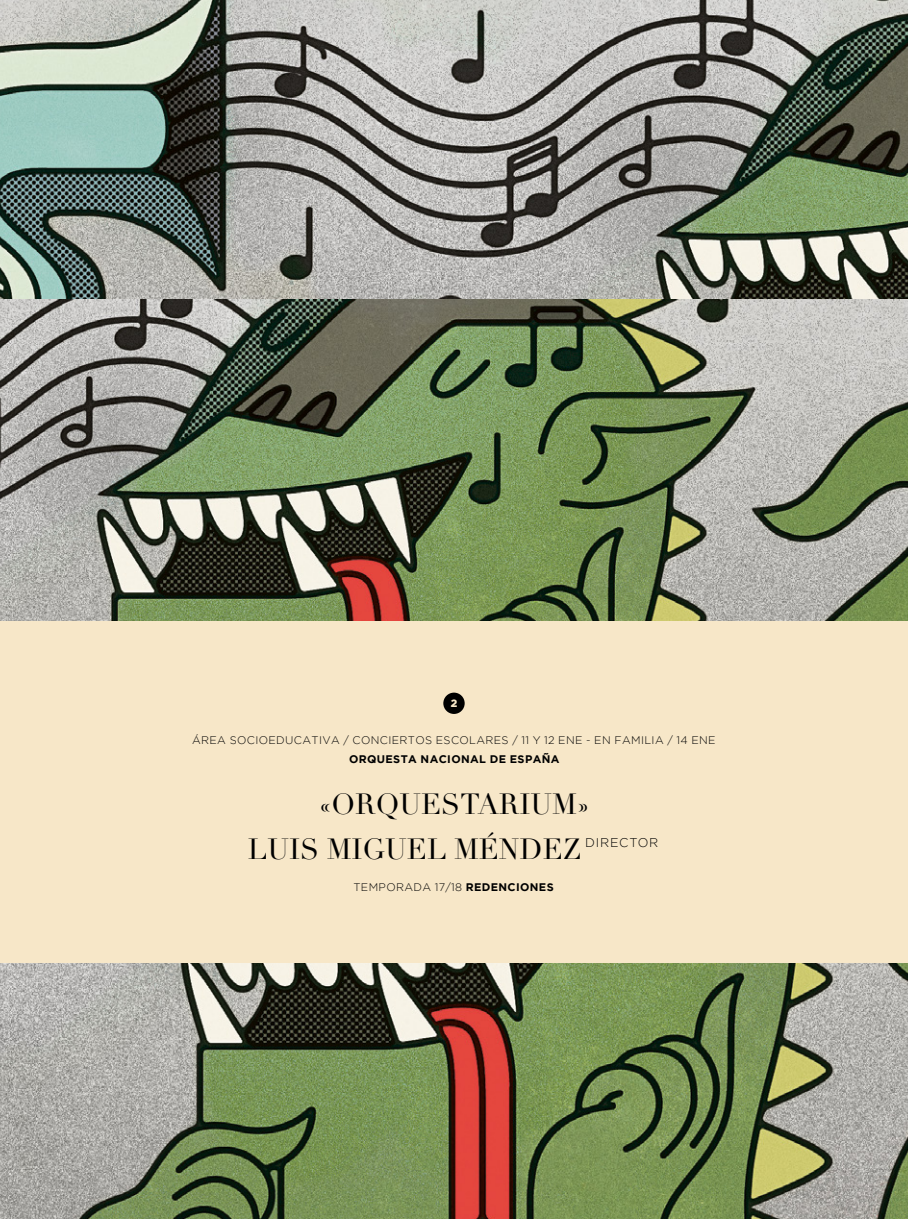
<style>
.page{position:relative;width:908px;height:1219px;background:#fff}
.page>*{position:absolute;margin:0;border:0;box-sizing:border-box;transform-origin:0 0}
.TXT{font:28.4px "Didot";color:#000}
.TXT-2{font:300 12.6px "Gotham";letter-spacing:.07em;color:#000}
.TXT-3{font:300 11px "Gotham";letter-spacing:.035em;color:#000}
.TXT-4{font:700 11px "Gotham";letter-spacing:.035em;color:#000}
.t1{font:900 10.4px "Gotham";color:#f7e7c8}
.s1{font-weight:700}
</style>
<div class="page">
<img style="left:0;top:0;width:907px;height:621px">
<img style="left:0;top:964px;width:907px;height:255px">
<div style="left:0;top:621px;width:907px;height:341px;background:#f7e7c8"></div>
<div style="left:443px;top:693px;width:21px;height:21px;background:#000;border-radius:50%"></div>
<p class="t1" style="left:450px;top:697px;width:8px">2</p>
<p class="TXT-3" style="left:192px;top:735px;width:524px">ÁREA SOCIOEDUCATIVA / CONCIERTOS ESCOLARES / 11 Y 12 ENE - EN FAMILIA / 14 ENE</p>
<p class="TXT-4" style="left:349px;top:753px;width:212px">ORQUESTA NACIONAL DE ESPAÑA</p>
<p class="TXT" style="left:320px;top:787px;width:270px">«ORQUESTARIUM»</p>
<p class="TXT" style="left:248px;top:832px;width:335px">LUIS MIGUEL MÉNDEZ</p>
<p class="TXT-2" style="left:584px;top:836px;width:75px">DIRECTOR</p>
<p class="TXT-3" style="left:353px;top:881px;width:202px">TEMPORADA 17/18 <span class="s1">REDENCIONES</span></p>
</div>
